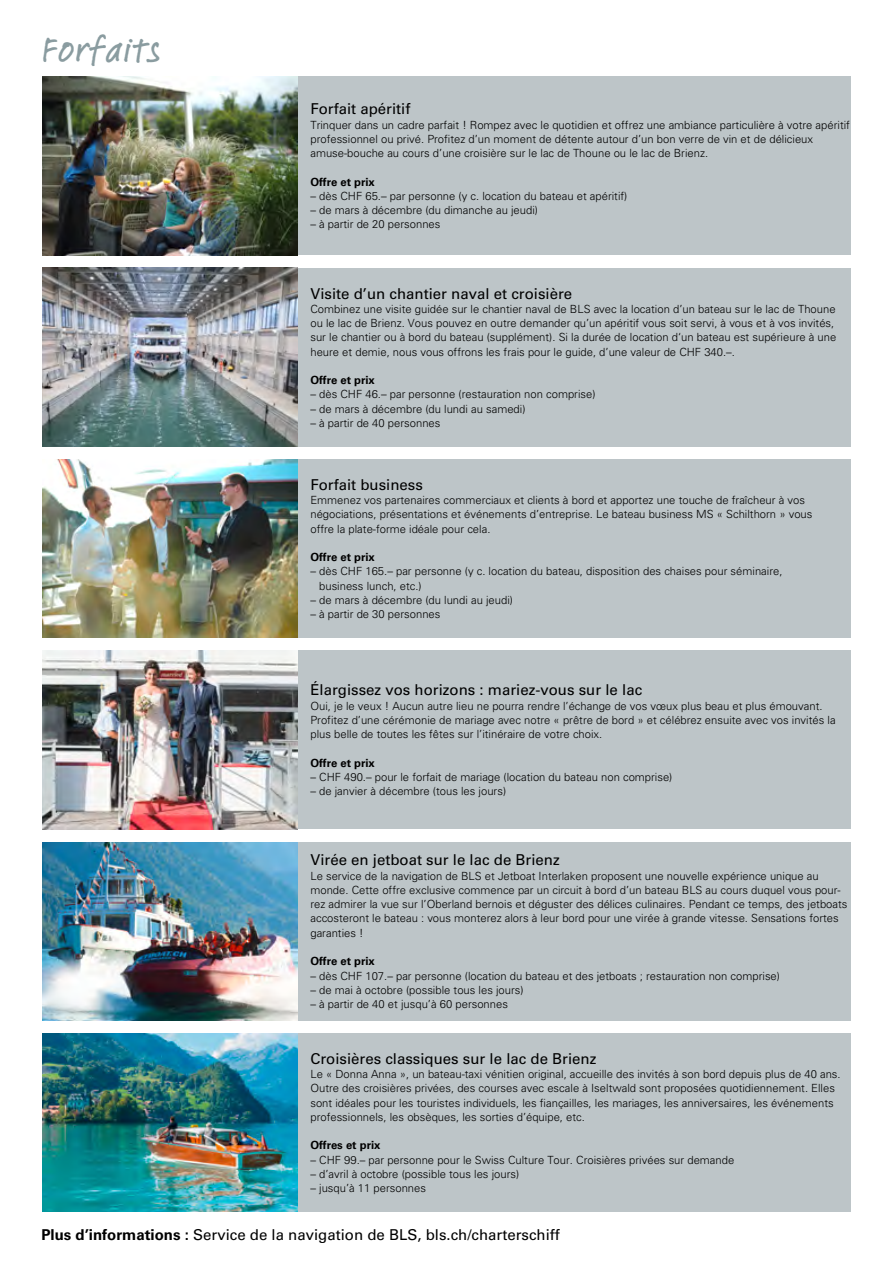
<style>
.page{position:relative;width:893px;height:1263px;background:#fff}
.page>*{position:absolute;margin:0;border:0;box-sizing:border-box;transform-origin:0 0}
.t1{font:500 37.5px "Feltpen Std";letter-spacing:.01em;color:#8a9ca0}
.t2{font:15px "Univers LT Std";color:#000}
.t3{font:300 11.25px/14.2px "Univers LT Std";color:#000}
.t4{font:700 11.25px "Univers LT Std";color:#000}
.s1{font-weight:700}
</style>
<div class="page">
<img style="left:43px;top:268px;width:255px;height:178px">
<img style="left:43px;top:77px;width:255px;height:178px">
<div style="left:298px;top:77px;width:552px;height:178px;background:#bdc5c8"></div>
<div style="left:298px;top:268px;width:552px;height:178px;background:#bdc5c8"></div>
<div style="left:298px;top:459px;width:552px;height:179px;background:#bdc5c8"></div>
<div style="left:298px;top:651px;width:552px;height:178px;background:#bdc5c8"></div>
<div style="left:298px;top:842px;width:552px;height:178px;background:#bdc5c8"></div>
<div style="left:298px;top:1033px;width:552px;height:179px;background:#bdc5c8"></div>
<img style="left:43px;top:459px;width:255px;height:179px">
<img style="left:43px;top:651px;width:255px;height:178px">
<img style="left:43px;top:842px;width:255px;height:178px">
<img style="left:43px;top:1033px;width:255px;height:179px">
<h1 class="t1" style="left:43px;top:23px;width:121px">Forfaits</h1>
<h2 class="t2" style="left:310px;top:100px;width:102px">Forfait apéritif</h2>
<p class="t3" style="left:310px;top:117px;width:541px">Trinquer dans un cadre parfait ! Rompez avec le quotidien et offrez une ambiance particulière à votre apéritif professionnel ou privé. Profitez d’un moment de détente autour d’un bon verre de vin et de délicieux amuse-bouche au cours d’une croisière sur le lac de Thoune ou le lac de Brienz.</p>
<p class="t4" style="left:310px;top:175px;width:66px">Offre et prix</p>
<p class="t3" style="left:310px;top:189px;width:318px">– dès CHF 65.– par personne (y c. location du bateau et apéritif)</p>
<p class="t3" style="left:310px;top:203px;width:229px">– de mars à décembre (du dimanche au jeudi)</p>
<p class="t3" style="left:310px;top:217px;width:132px">– à partir de 20 personnes</p>
<h2 class="t2" style="left:310px;top:284px;width:263px">Visite d’un chantier naval et croisière</h2>
<p class="t3" style="left:310px;top:302px;width:527px">Combinez une visite guidée sur le chantier naval de BLS avec la location d’un bateau sur le lac de Thoune ou le lac de Brienz. Vous pouvez en outre demander qu’un apéritif vous soit servi, à vous et à vos invités, sur le chantier ou à bord du bateau (supplément). Si la durée de location d‘un bateau est supérieure à une heure et demie, nous vous offrons les frais pour le guide, d’une valeur de CHF 340.–.</p>
<p class="t4" style="left:310px;top:373px;width:66px">Offre et prix</p>
<p class="t3" style="left:310px;top:387px;width:287px">– dès CHF 46.– par personne (restauration non comprise)</p>
<p class="t3" style="left:310px;top:401px;width:217px">– de mars à décembre (du lundi au samedi)</p>
<p class="t3" style="left:310px;top:416px;width:132px">– à partir de 40 personnes</p>
<h2 class="t2" style="left:310px;top:476px;width:114px">Forfait business</h2>
<p class="t3" style="left:310px;top:493px;width:504px">Emmenez vos partenaires commerciaux et clients à bord et apportez une touche de fraîcheur à vos négociations, présentations et événements d’entreprise. Le bateau business MS « Schilthorn » vous offre la plate-forme idéale pour cela.</p>
<p class="t4" style="left:310px;top:551px;width:66px">Offre et prix</p>
<p class="t3" style="left:319px;top:564px;width:465px;text-indent:-9px">– dès CHF 165.– par personne (y c. location du bateau, disposition des chaises pour séminaire, business lunch, etc.)</p>
<p class="t3" style="left:310px;top:593px;width:204px">– de mars à décembre (du lundi au jeudi)</p>
<p class="t3" style="left:310px;top:607px;width:132px">– à partir de 30 personnes</p>
<h2 class="t2" style="left:310px;top:681px;width:333px">Élargissez vos horizons : mariez-vous sur le lac</h2>
<p class="t3" style="left:310px;top:699px;width:527px">Oui, je le veux ! Aucun autre lieu ne pourra rendre l’échange de vos vœux plus beau et plus émouvant.<br>Profitez d’une cérémonie de mariage avec notre « prêtre de bord » et célébrez ensuite avec vos invités la plus belle de toutes les fêtes sur l’itinéraire de votre choix.</p>
<p class="t4" style="left:310px;top:756px;width:66px">Offre et prix</p>
<p class="t3" style="left:310px;top:770px;width:364px">– CHF 490.– pour le forfait de mariage (location du bateau non comprise)</p>
<p class="t3" style="left:310px;top:784px;width:197px">– de janvier à décembre (tous les jours)</p>
<h2 class="t2" style="left:310px;top:851px;width:251px">Virée en jetboat sur le lac de Brienz</h2>
<p class="t3" style="left:310px;top:869px;width:539px">Le service de la navigation de BLS et Jetboat Interlaken proposent une nouvelle expérience unique au monde. Cette offre exclusive commence par un circuit à bord d’un bateau BLS au cours duquel vous pour&shy;rez admirer la vue sur l’Oberland bernois et déguster des délices culinaires. Pendant ce temps, des jetboats accosteront le bateau : vous monterez alors à leur bord pour une virée à grande vitesse. Sensations fortes garanties !</p>
<p class="t4" style="left:310px;top:955px;width:66px">Offre et prix</p>
<p class="t3" style="left:310px;top:968px;width:471px">– dès CHF 107.– par personne (location du bateau et des jetboats ; restauration non comprise)</p>
<p class="t3" style="left:310px;top:983px;width:215px">– de mai à octobre (possible tous les jours)</p>
<p class="t3" style="left:310px;top:997px;width:199px">– à partir de 40 et jusqu’à 60 personnes</p>
<h2 class="t2" style="left:310px;top:1050px;width:287px">Croisières classiques sur le lac de Brienz</h2>
<p class="t3" style="left:310px;top:1067px;width:532px">Le « Donna Anna », un bateau-taxi vénitien original, accueille des invités à son bord depuis plus de 40 ans.<br>Outre des croisières privées, des courses avec escale à Iseltwald sont proposées quotidiennement. Elles sont idéales pour les touristes individuels, les fiançailles, les mariages, les anniversaires, les événements professionnels, les obsèques, les sorties d’équipe, etc.</p>
<p class="t4" style="left:310px;top:1139px;width:72px">Offres et prix</p>
<p class="t3" style="left:310px;top:1152px;width:425px">– CHF 99.– par personne pour le Swiss Culture Tour. Croisières privées sur demande</p>
<p class="t3" style="left:310px;top:1167px;width:210px">– d’avril à octobre (possible tous les jours)</p>
<p class="t3" style="left:310px;top:1181px;width:117px">– jusqu’à 11 personnes</p>
<h2 class="t2" style="left:41px;top:1225px;width:520px"><span class="s1">Plus d’informations :</span> Service de la navigation de BLS, bls.ch/charterschiff</h2>
</div>
